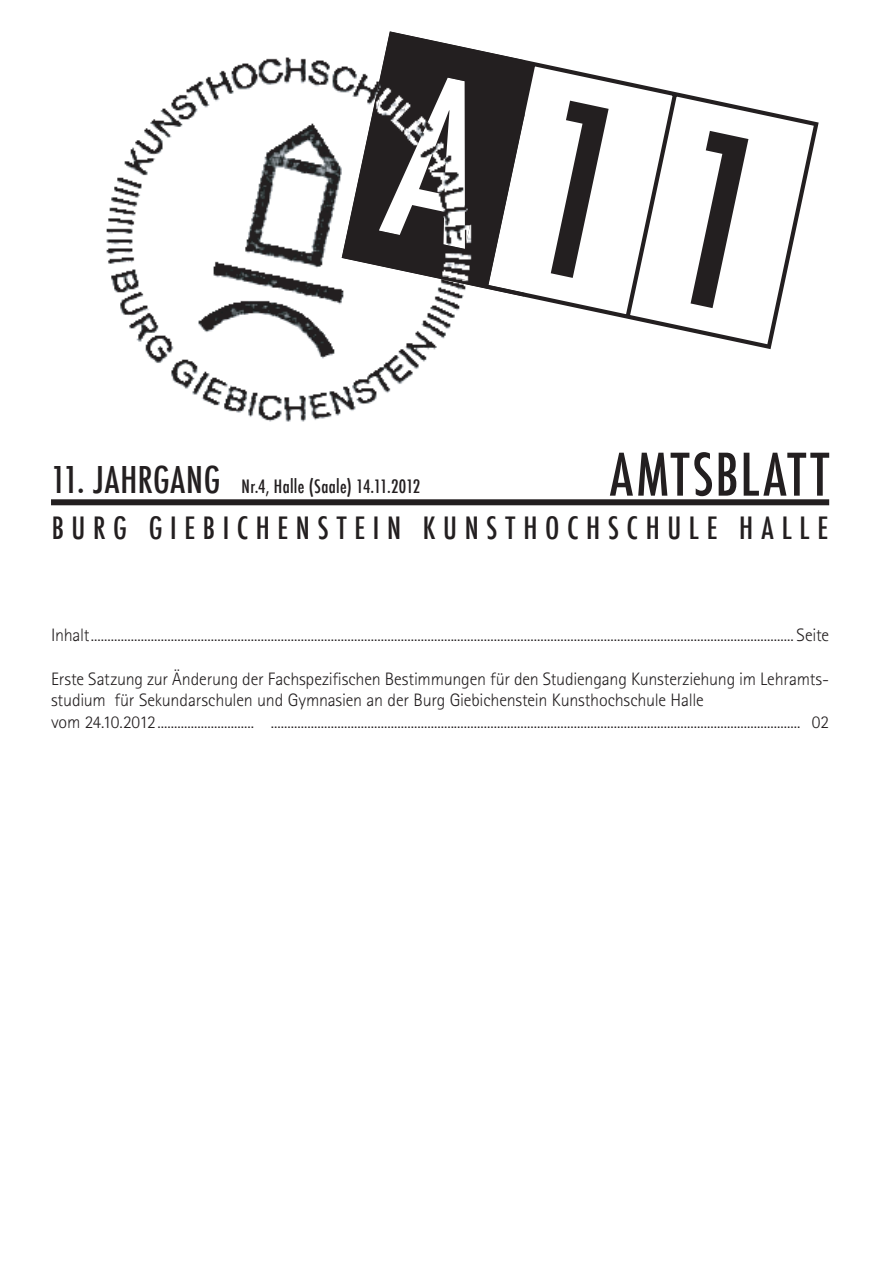
<style>
.page{position:relative;width:893px;height:1263px;background:#fff}
.page>*{position:absolute;margin:0;border:0;box-sizing:border-box;transform-origin:0 0}
.t1{font:500 condensed 57px "Futura";letter-spacing:.04em;color:#231f20}
.t2{font:500 condensed 30px "Futura";letter-spacing:.255em;color:#231f20}
.t3{font:300 18px/21.6px "Rotis Sans Serif";letter-spacing:-.01em;color:#231f20}
.t4{font:500 condensed 18px "Futura";letter-spacing:.015em;color:#231f20}
.s1{font-size:36px}
</style>
<div class="page">
<div style="left:51px;top:499px;width:778px;height:6px;background:#231f20"></div>
<svg style="left:524px;top:60px;width:295px;height:289px"></svg>
<img style="left:106px;top:57px;width:357px;height:365px">
<img style="left:342px;top:31px;width:182px;height:266px">
<img style="left:379px;top:70px;width:120px;height:179px">
<svg style="left:534px;top:101px;width:214px;height:207px"></svg>
<h1 class="t1" style="left:610px;top:438px;width:221px">AMTSBLATT</h1>
<p class="t4" style="left:51px;top:475px;width:371px"><span class="s1">11. JAHRGANG</span> Nr.4, Halle (Saale) 14.11.2012</p>
<h2 class="t2" style="left:52px;top:509px;width:778px">BURG GIEBICHENSTEIN KUNSTHOCHSCHULE HALLE</h2>
<p class="t3" style="left:51px;top:625px;width:780px">Inhalt ................................................................................................................................................................................................................... Seite</p>
<p class="t3" style="left:51px;top:668px;width:780px">Erste Satzung zur Änderung der Fachspezifischen Bestimmungen fü r den Studiengang Kunsterziehung im Lehramts&shy;studium für Sekundarschulen und Gymnasien an der Burg Giebichenstein Kunsthochschule Halle<br>vom 24.10.2012 ............................. ............................................................................................................................................................... 02</p>
</div>
